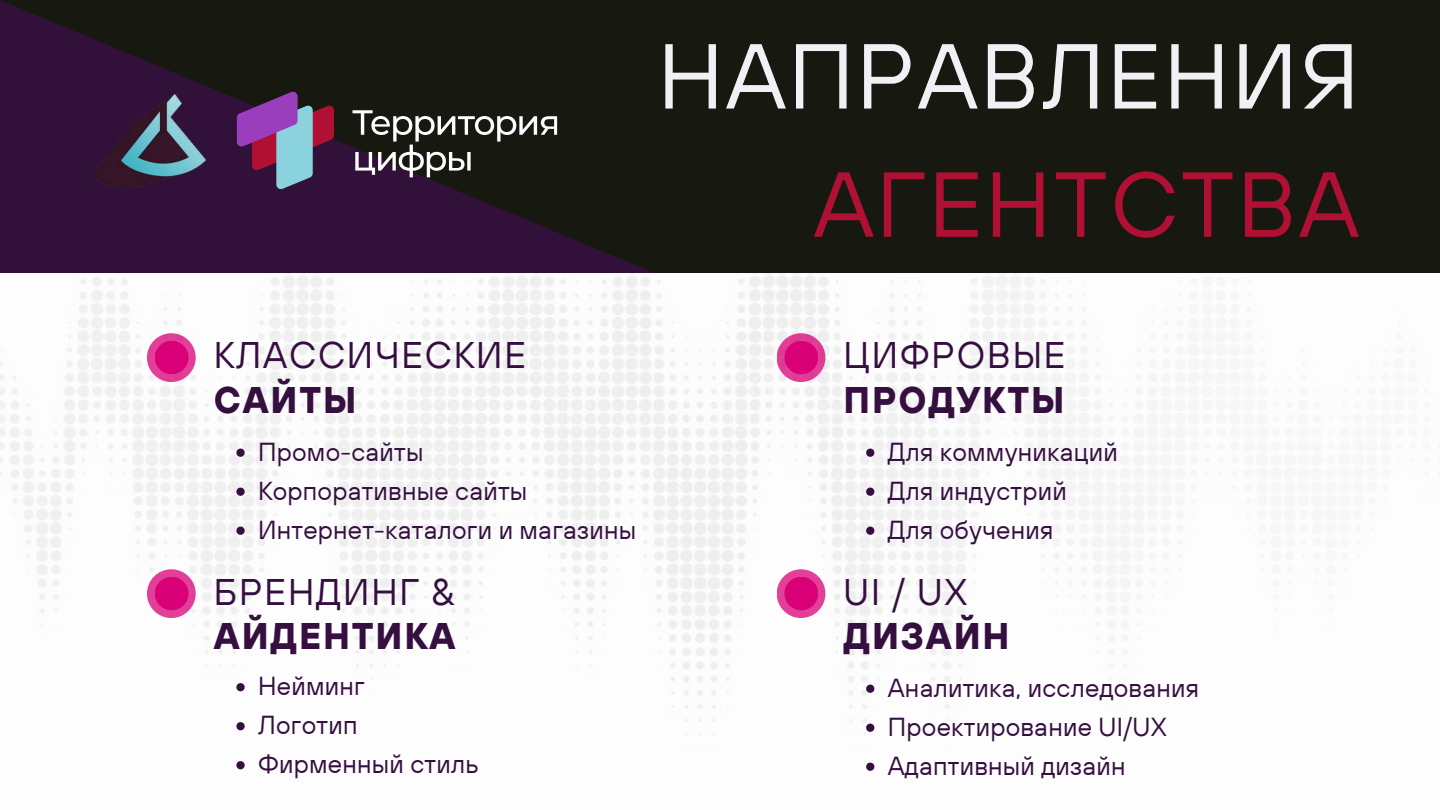
<style>
.page{position:relative;width:1440px;height:810px;background:#fff}
.page>*{position:absolute;margin:0;border:0;box-sizing:border-box;transform-origin:0 0}
.t1{font:92px "TT Hoves";letter-spacing:.03em;color:#f2f0f4}
.t2{font:92px "TT Hoves";letter-spacing:.03em;color:#b01033}
.t3{font:37px "TT Hoves";letter-spacing:.05em;color:#360f41}
.t4{font:700 37px "TT Hoves";letter-spacing:.05em;color:#360f41}
.t5{font:26px/39px "TT Hoves";letter-spacing:.01em;color:#360f41}
</style>
<div class="page">
<img style="left:0;top:273px;width:1304px;height:497px">
<div style="left:0;top:0;width:1440px;height:273px;background:#171810"></div>
<svg style="left:0;top:0;width:654px;height:273px"></svg>
<svg style="left:236px;top:449px;width:9px;height:8px"></svg>
<svg style="left:236px;top:488px;width:9px;height:8px"></svg>
<svg style="left:236px;top:527px;width:9px;height:8px"></svg>
<svg style="left:236px;top:683px;width:9px;height:8px"></svg>
<svg style="left:236px;top:722px;width:9px;height:8px"></svg>
<svg style="left:236px;top:761px;width:9px;height:8px"></svg>
<svg style="left:866px;top:449px;width:8px;height:8px"></svg>
<svg style="left:866px;top:488px;width:8px;height:8px"></svg>
<svg style="left:866px;top:527px;width:8px;height:8px"></svg>
<svg style="left:866px;top:685px;width:8px;height:8px"></svg>
<svg style="left:866px;top:724px;width:8px;height:8px"></svg>
<svg style="left:866px;top:763px;width:8px;height:8px"></svg>
<svg style="left:147px;top:333px;width:49px;height:49px"></svg>
<div style="left:155px;top:341px;width:33px;height:33px;background:#d90078;border-radius:50%"></div>
<svg style="left:147px;top:569px;width:49px;height:49px"></svg>
<div style="left:155px;top:577px;width:33px;height:33px;background:#d90078;border-radius:50%"></div>
<div style="left:777px;top:333px;width:48px;height:49px;background:#df3c96;border-radius:50%"></div>
<div style="left:784px;top:341px;width:34px;height:33px;background:#d90078;border-radius:50%"></div>
<div style="left:777px;top:569px;width:48px;height:49px;background:#e23f99;border-radius:50%"></div>
<div style="left:784px;top:577px;width:34px;height:33px;background:#d90078;border-radius:50%"></div>
<img style="left:83px;top:81px;width:130px;height:130px">
<svg style="left:353px;top:110px;width:204px;height:67px"></svg>
<svg style="left:237px;top:92px;width:97px;height:97px;background:#6e4b78"></svg>
<h1 class="t1" style="left:658px;top:17px;width:702px">НАПРАВЛЕНИЯ</h1>
<h1 class="t2" style="left:814px;top:145px;width:547px">АГЕНТСТВА</h1>
<h2 class="t3" style="left:214px;top:331px;width:314px">КЛАССИЧЕСКИЕ</h2>
<h2 class="t4" style="left:214px;top:376px;width:144px">САЙТЫ</h2>
<p class="t5" style="left:258px;top:431px;width:380px">Промо-сайты<br>Корпоративные сайты<br>Интернет-каталоги и магазины</p>
<h2 class="t3" style="left:214px;top:568px;width:243px">БРЕНДИНГ &amp;</h2>
<h2 class="t4" style="left:214px;top:612px;width:243px">АЙДЕНТИКА</h2>
<p class="t5" style="left:258px;top:666px;width:222px">Нейминг<br>Логотип<br>Фирменный стиль</p>
<h2 class="t3" style="left:844px;top:331px;width:223px">ЦИФРОВЫЕ</h2>
<h2 class="t4" style="left:844px;top:376px;width:222px">ПРОДУКТЫ</h2>
<p class="t5" style="left:888px;top:431px;width:232px">Для коммуникаций<br>Для индустрий<br>Для обучения</p>
<h2 class="t3" style="left:844px;top:568px;width:125px">UI / UX</h2>
<h2 class="t4" style="left:844px;top:612px;width:167px">ДИЗАЙН</h2>
<p class="t5" style="left:888px;top:667px;width:313px">Аналитика, исследования<br>Проектирование UI/UX<br>Адаптивный дизайн</p>
</div>
